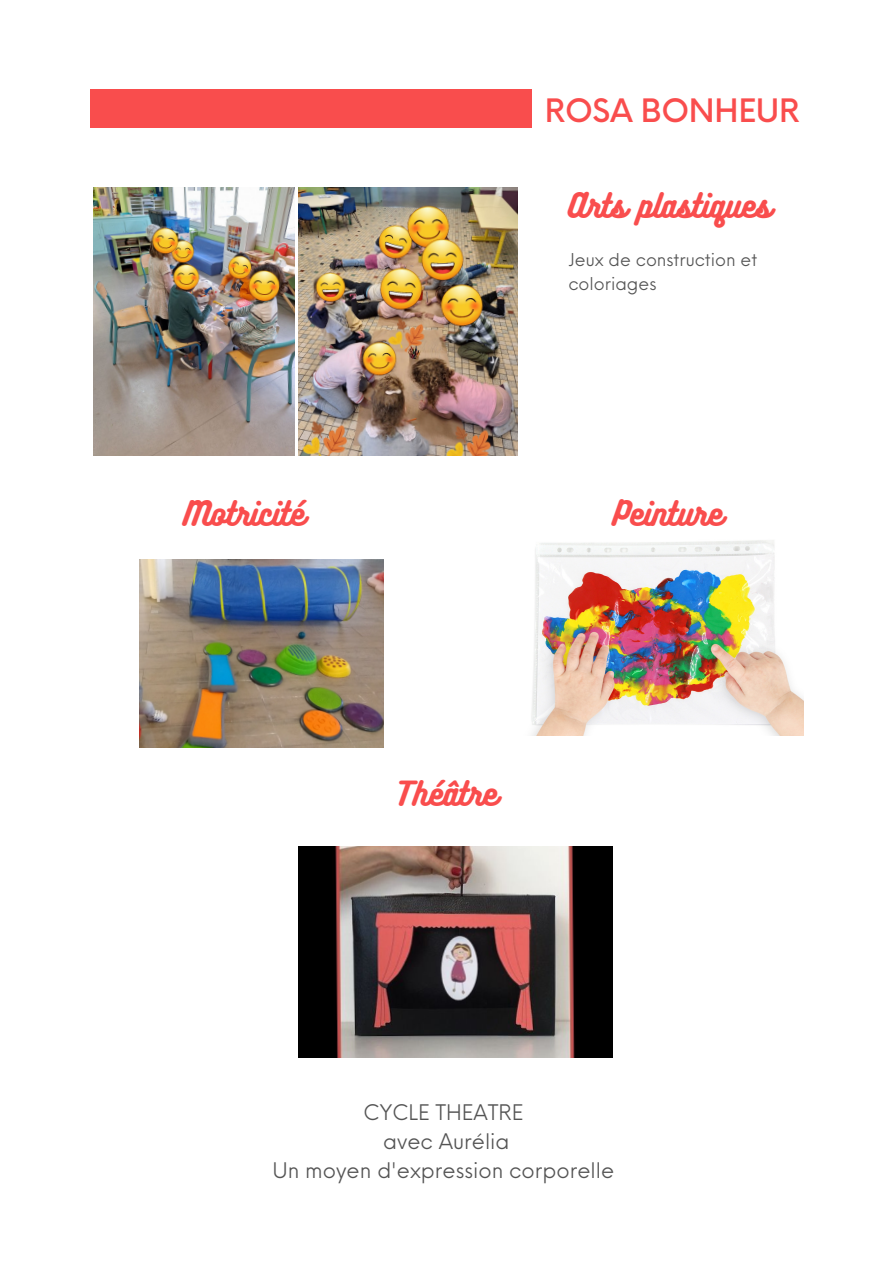
<style>
.page{position:relative;width:893px;height:1264px;background:#fff}
.page>*{position:absolute;margin:0;border:0;box-sizing:border-box;transform-origin:0 0}
.t1{font:500 31.5px "Neue Einstellung";letter-spacing:-.01em;color:#f94d4d}
.t2{font:30px "Bukhari Script";color:#f94d4d}
.t3{font:21px "Neue Einstellung";color:#545454}
.t4{font:17.25px/23.5px "Neue Einstellung";color:#545454}
</style>
<div class="page">
<div style="left:90px;top:89px;width:441px;height:38px;background:#f94d4d"></div>
<img style="left:93px;top:187px;width:202px;height:268px">
<img style="left:298px;top:187px;width:220px;height:268px">
<img style="left:139px;top:559px;width:244px;height:188px">
<img style="left:531px;top:540px;width:272px;height:195px">
<img style="left:298px;top:846px;width:314px;height:211px">
<p class="t1" style="left:544px;top:82px;width:256px">ROSA BONHEUR</p>
<p class="t2" style="left:184px;top:494px;width:122px">Motricité</p>
<p class="t2" style="left:568px;top:186px;width:204px">Arts plastiques</p>
<p class="t4" style="left:568px;top:246px;width:190px">Jeux de construction et coloriages</p>
<p class="t2" style="left:612px;top:494px;width:111px">Peinture</p>
<p class="t2" style="left:395px;top:774px;width:104px">Théâtre</p>
<p class="t3" style="left:363px;top:1093px;width:162px">CYCLE THEATRE</p>
<p class="t3" style="left:383px;top:1122px;width:128px">avec Aurélia</p>
<p class="t3" style="left:272px;top:1151px;width:343px">Un moyen d'expression corporelle</p>
</div>
